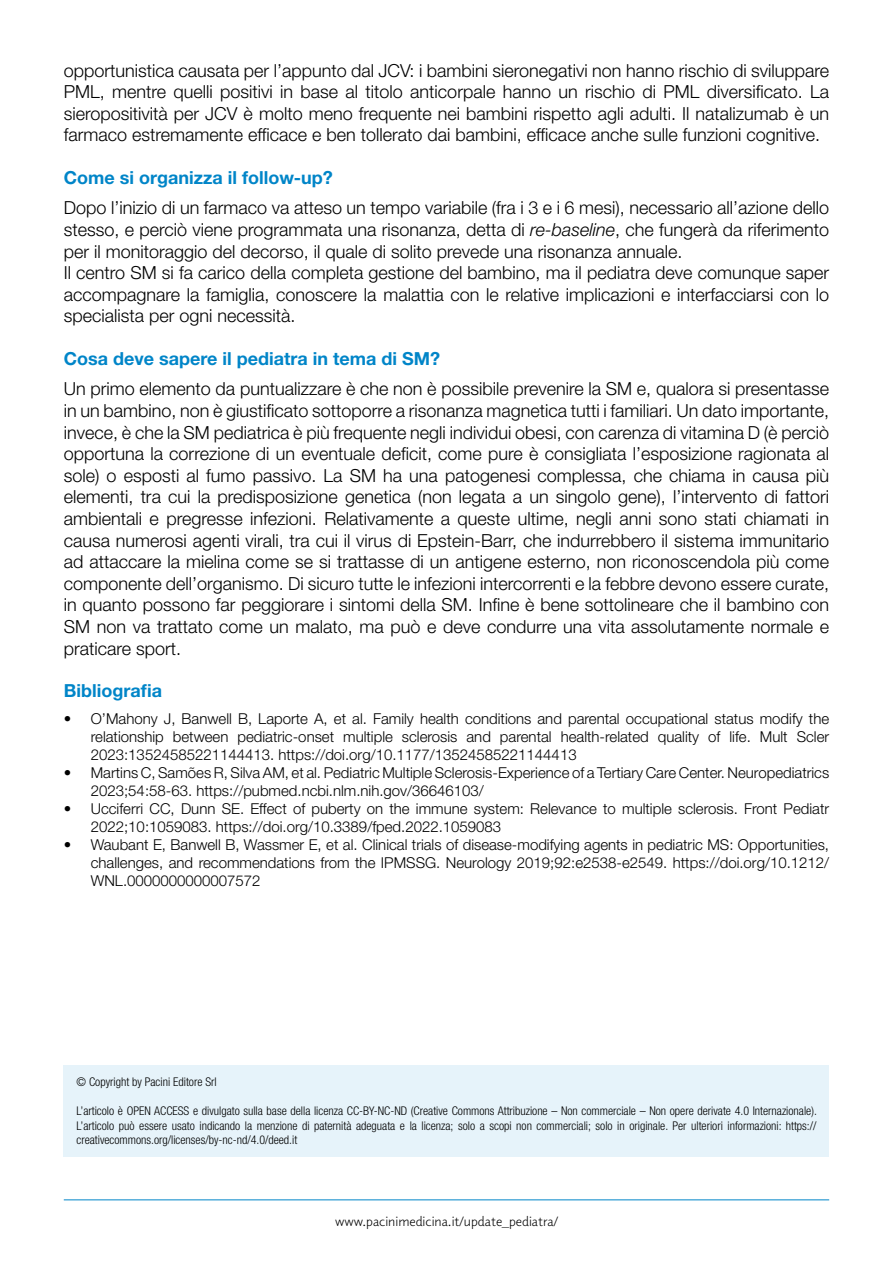
<style>
.page{position:relative;width:893px;height:1263px;background:#fff}
.page>*{position:absolute;margin:0;border:0;box-sizing:border-box;transform-origin:0 0}
.t1{font:300 18px/21.6px "Helvetica Neue LT Std";color:#000;text-align:justify}
.t2{font:700 18px "Helvetica Neue LT Std";color:#0085c8}
.t3{font:300 15px/18px "Helvetica Neue LT Std";color:#000;text-align:justify}
.t4{font:13.5px "Elido";color:#000}
.t5{font:300 condensed 12px/14.4px "Helvetica Neue LT Std";color:#000;text-align:justify}
.s1{font-style:italic}
</style>
<div class="page">
<hr style="left:64px;top:1199px;width:765px;height:1px;background:#0085c8">
<div style="left:64px;top:1065px;width:765px;height:92px;background:#e6f3fa"></div>
<p class="t1" style="left:64px;top:59px;width:767px">opportunistica causata per l’appunto dal JCV: i bambini sieronegativi non hanno rischio di sviluppare PML, mentre quelli positivi in base al titolo anticorpale hanno un rischio di PML diversificato. La sieropositività per JCV è molto meno frequente nei bambini rispetto agli adulti. Il natalizumab è un farmaco estremamente efficace e ben tollerato dai bambini, efficace anche sulle funzioni cognitive.</p>
<p class="t2" style="left:64px;top:167px;width:271px">Come si organizza il follow-up?</p>
<p class="t1" style="left:64px;top:197px;width:767px;text-align:left">Dopo l’inizio di un farmaco va atteso un tempo variabile (fra i 3 e i 6 mesi), necessario all’azione dello stesso, e perciò viene programmata una risonanza, detta di <span class="s1">re-baseline</span>, che fungerà da riferimento per il monitoraggio del decorso, il quale di solito prevede una risonanza annuale.<br>Il centro SM si fa carico della completa gestione del bambino, ma il pediatra deve comunque saper accompagnare la famiglia, conoscere la malattia con le relative implicazioni e interfacciarsi con lo specialista per ogni necessità.</p>
<p class="t2" style="left:64px;top:348px;width:378px">Cosa deve sapere il pediatra in tema di SM?</p>
<p class="t1" style="left:64px;top:378px;width:767px">Un primo elemento da puntualizzare è che non è possibile prevenire la SM e, qualora si presentasse in un bambino, non è giustificato sottoporre a risonanza magnetica tutti i familiari. Un dato importante, invece, è che la SM pediatrica è più frequente negli individui obesi, con carenza di vitamina D (è perciò opportuna la correzione di un eventuale deficit, come pure è consigliata l’esposizione ragionata al sole) o esposti al fumo passivo. La SM ha una patogenesi complessa, che chiama in causa più elementi, tra cui la predisposizione genetica (non legata a un singolo gene), l’intervento di fattori ambientali e pregresse infezioni. Relativamente a queste ultime, negli anni sono stati chiamati in causa numerosi agenti virali, tra cui il virus di Epstein-Barr, che indurrebbero il sistema immunitario ad attaccare la mielina come se si trattasse di un antigene esterno, non riconoscendola più come componente dell’organismo. Di sicuro tutte le infezioni intercorrenti e la febbre devono essere curate, in quanto possono far peggiorare i sintomi della SM. Infine è bene sottolineare che il bambino con SM non va trattato come un malato, ma può e deve condurre una vita assolutamente normale e praticare sport.</p>
<p class="t2" style="left:64px;top:680px;width:100px">Bibliografia</p>
<p class="t3" style="left:91px;top:709px;width:740px;text-indent:-27px">• O’Mahony J, Banwell B, Laporte A, et al. Family health conditions and parental occupational status modify the relationship between pediatric-onset multiple sclerosis and parental health-related quality of life. Mult Scler 2023:13524585221144413. https://doi.org/10.1177/13524585221144413</p>
<p class="t3" style="left:91px;top:763px;width:740px;text-indent:-27px">• Martins C, Samões R, Silva AM, et al. Pediatric Multiple Sclerosis-Experience of a Tertiary Care Center. Neuropediatrics<br>2023;54:58-63. https://pubmed.ncbi.nlm.nih.gov/36646103/</p>
<p class="t3" style="left:91px;top:799px;width:740px;text-indent:-27px">• Ucciferri CC, Dunn SE. Effect of puberty on the immune system: Relevance to multiple sclerosis. Front Pediatr<br>2022;10:1059083. https://doi.org/10.3389/fped.2022.1059083</p>
<p class="t3" style="left:91px;top:835px;width:740px;text-indent:-27px">• Waubant E, Banwell B, Wassmer E, et al. Clinical trials of disease-modifying agents in pediatric MS: Opportunities, challenges, and recommendations from the IPMSSG. Neurology 2019;92:e2538-e2549. https://doi.org/10.1212/ WNL.0000000000007572</p>
<p class="t5" style="left:77px;top:1075px;width:142px">© Copyright by Pacini Editore Srl</p>
<p class="t5" style="left:77px;top:1103px;width:742px">L’articolo è OPEN ACCESS e divulgato sulla base della licenza CC-BY-NC-ND (Creative Commons Attribuzione – Non commerciale – Non opere derivate 4.0 Internazionale).<br>L’articolo può essere usato indicando la menzione di paternità adeguata e la licenza; solo a scopi non commerciali; solo in originale. Per ulteriori informazioni: https:// creativecommons.org/licenses/by-nc-nd/4.0/deed.it</p>
<p class="t4" style="left:335px;top:1212px;width:224px">www.pacinimedicina.it/update_pediatra/</p>
</div>
